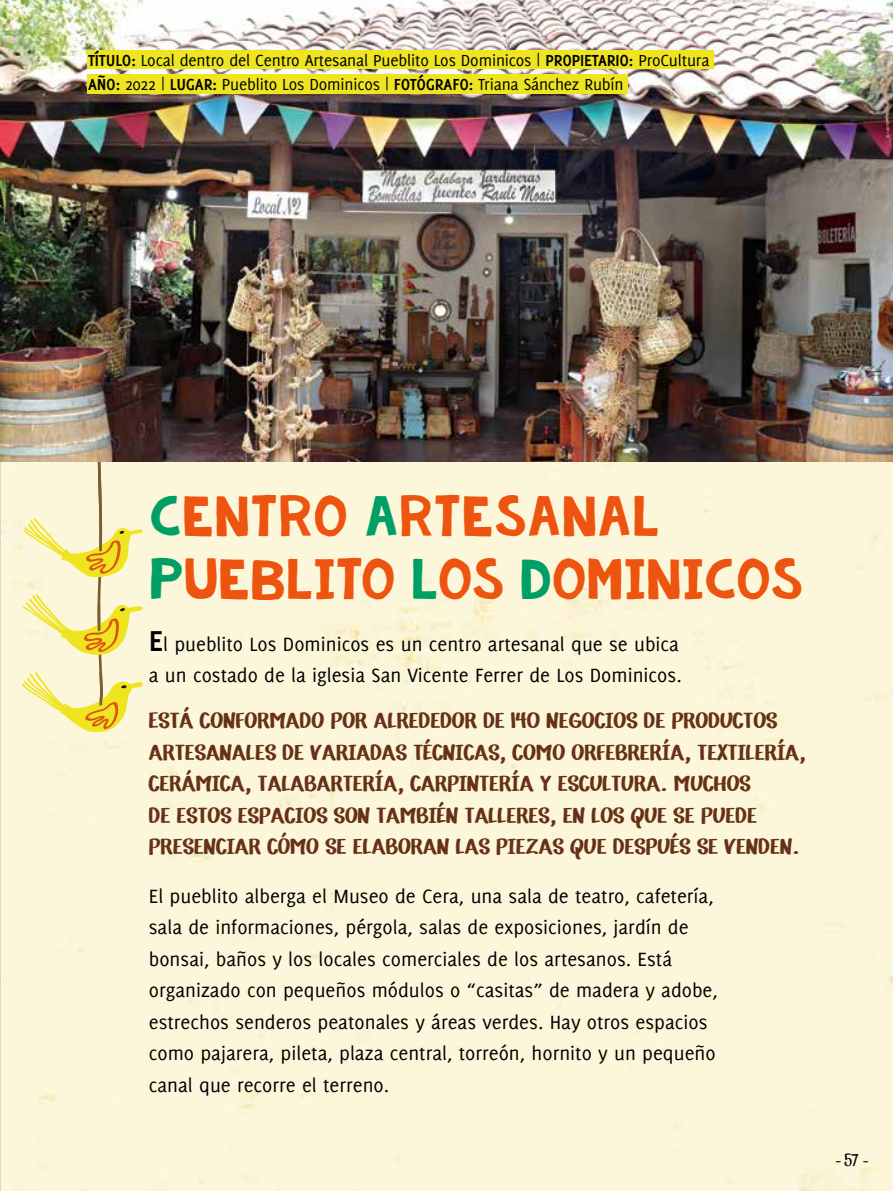
<style>
.page{position:relative;width:893px;height:1191px;background:#fff}
.page>*{position:absolute;margin:0;border:0;box-sizing:border-box;transform-origin:0 0}
.t1{font:42px/63px "KG Summer Storm Rough";letter-spacing:-.02em;color:#ec540f}
.t2{font:31.5px/31.5px "VTC Komika Hand One";color:#673018}
.t3{font:21px/31.5px "Delicious";color:#000}
.t4{font:17.5px/24.5px "Delicious";letter-spacing:-.01em;color:#000}
.t5{font:15.75px "CF Jack Story";color:#000}
.s1{font-weight:700}
.s2{color:#009f65}
.s3{font-weight:700;font-size:31.5px}
</style>
<div class="page">
<div style="left:1px;top:461px;width:892px;height:730px;background:#fcf7da"></div>
<img style="left:0;top:0;width:1px;height:1191px">
<svg style="left:22px;top:461px;width:121px;height:271px;background:#f5ebb1"></svg>
<img style="left:0;top:0;width:893px;height:461px">
<div style="left:87px;top:74px;width:541px;height:20px;background:#efe420"></div>
<div style="left:87px;top:50px;width:626px;height:18px;background:#efe420"></div>
<p class="t4" style="left:88px;top:47px;width:623px"><span class="s1">TÍTULO:</span> Local dentro del Centro Artesanal Pueblito Los Dominicos | <span class="s1">PROPIETARIO:</span> ProCultura<br><span class="s1">AÑO:</span> 2022 | <span class="s1">LUGAR:</span> Pueblito Los Dominicos | <span class="s1">FOTÓGRAFO:</span> Triana Sánchez Rubín</p>
<h1 class="t1" style="left:149px;top:490px;width:656px"><span class="s2">C</span>ENTRO <span class="s2">A</span>RTESANAL<br><span class="s2">P</span>UEBLITO <span class="s2">L</span>OS <span class="s2">D</span>OMINICOS</h1>
<p class="t3" style="left:149px;top:627px;width:534px"><span class="s3">E</span>l pueblito Los Dominicos es un centro artesanal que se ubica a un costado de la iglesia San Vicente Ferrer de Los Dominicos.</p>
<p class="t2" style="left:149px;top:705px;width:659px">Está conformado por alrededor de 140 negocios de productos artesanales de variadas técnicas, como orfebrería, textilería, cerámica, talabartería, carpintería y escultura. Muchos<br>de estos espacios son también talleres, en los que se puede presenciar cómo se elaboran las piezas que después se venden.</p>
<p class="t3" style="left:149px;top:879px;width:571px">El pueblito alberga el Museo de Cera, una sala de teatro, cafetería, sala de informaciones, pérgola, salas de exposiciones, jardín de bonsai, baños y los locales comerciales de los artesanos. Está organizado con pequeños módulos o “casitas” de madera y adobe, estrechos senderos peatonales y áreas verdes. Hay otros espacios como pajarera, pileta, plaza central, torreón, hornito y un pequeño canal que recorre el terreno.</p>
<p class="t5" style="left:835px;top:1150px;width:35px">- 57 -</p>
</div>
